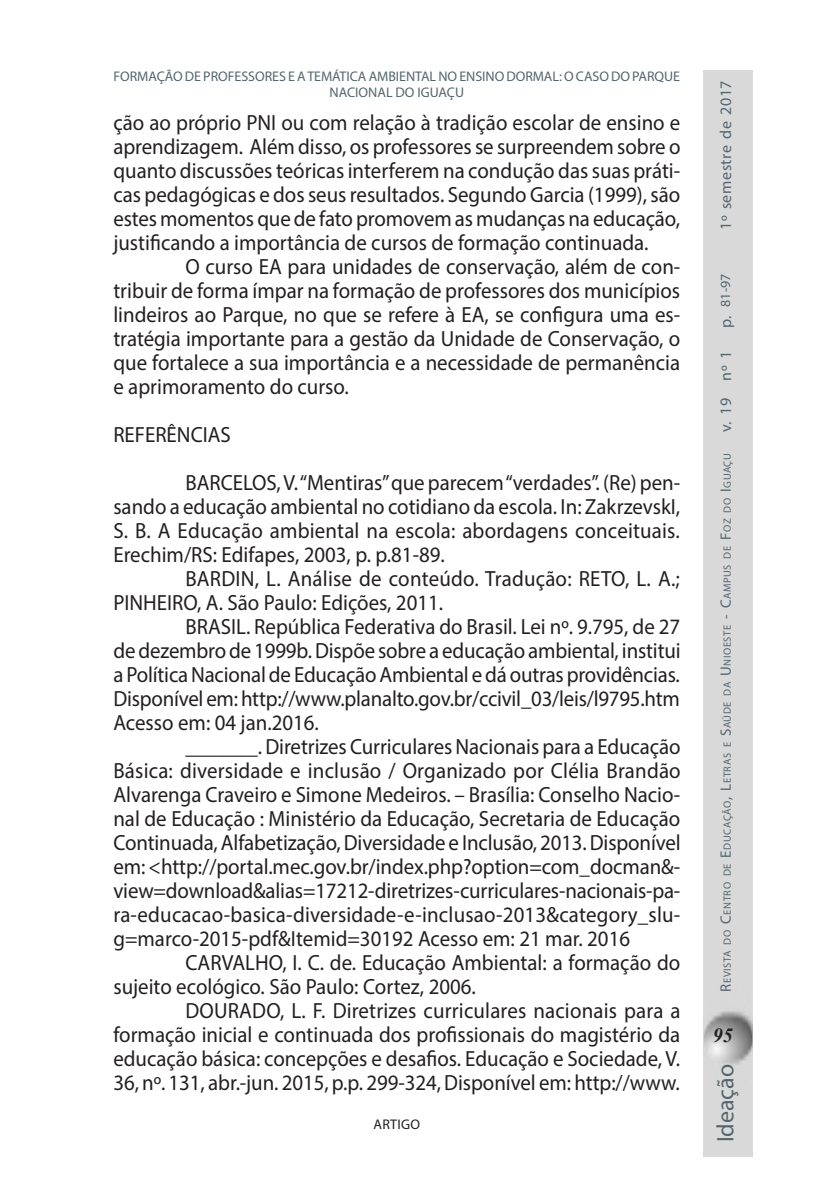
<style>
.page{position:relative;width:822px;height:1191px;background:#fff}
.page>*{position:absolute;margin:0;border:0;box-sizing:border-box;transform-origin:0 0}
.t1{font:24px "Myriad Pro";color:#54656e}
.A_D_TEXTO11{font:22px/24px "Myriad Pro";color:#231f20;text-align:justify;scale:.95 1}
.t2{font:italic 700 20px "Times New Roman";color:#231f20}
.t3{font:16px "Myriad Pro";letter-spacing:.035em;color:#54656e}
.A_B_AUTORES_interno{font:14px/16px "Myriad Pro";letter-spacing:-.005em;color:#54656e;text-align:center}
.t4{font:14px "Myriad Pro";letter-spacing:.02em;color:#231f20}
.t5{font:10.4px "Myriad Pro";letter-spacing:.055em;color:#54656e}
.s1{font-size:15px}
</style>
<div class="page">
<div style="left:703px;top:71px;width:49px;height:1086px;background:#d9d9d9"></div>
<p class="A_B_AUTORES_interno" style="left:113px;top:68px;width:568px">FORMAÇÃO DE PROFESSORES E A TEMÁTICA AMBIENTAL NO ENSINO DORMAL: O CASO DO PARQUE<br>NACIONAL DO IGUAÇU</p>
<p class="A_D_TEXTO11" style="left:113px;top:110px;width:598px">ção ao próprio PNI ou com relação à tradição escolar de ensino e aprendizagem. Além disso, os professores se surpreendem sobre o quanto discussões teóricas interferem na condução das suas práti&shy;cas pedagógicas e dos seus resultados. Segundo Garcia (1999), são estes momentos que de fato promovem as mudanças na educação, justificando a importância de cursos de formação continuada.</p>
<p class="A_D_TEXTO11" style="left:113px;top:254px;width:598px;text-indent:72px">O curso EA para unidades de conservação, além de con&shy;tribuir de forma ímpar na formação de professores dos municípios lindeiros ao Parque, no que se refere à EA, se configura uma es&shy;tratégia importante para a gestão da Unidade de Conservação, o que fortalece a sua importância e a necessidade de permanência e aprimoramento do curso.</p>
<p class="A_D_TEXTO11" style="left:113px;top:422px;width:125px">REFERÊNCIAS</p>
<p class="A_D_TEXTO11" style="left:113px;top:470px;width:598px;text-indent:72px">BARCELOS, V. “Mentiras” que parecem “verdades”. (Re) pen&shy;sando a educação ambiental no cotidiano da escola. In: ZakrzevskI, S. B. A Educação ambiental na escola: abordagens conceituais.<br>Erechim/RS: Edifapes, 2003, p. p.81-89.</p>
<p class="A_D_TEXTO11" style="left:113px;top:566px;width:598px;text-indent:72px">BARDIN, L. Análise de conteúdo. Tradução: RETO, L. A.;<br>PINHEIRO, A. São Paulo: Edições, 2011.</p>
<p class="A_D_TEXTO11" style="left:113px;top:614px;width:599px;text-indent:72px">BRASIL. República Federativa do Brasil. Lei nº. 9.795, de 27 de dezembro de 1999b. Dispõe sobre a educação ambiental, institui a Política Nacional de Educação Ambiental e dá outras providências.<br>Disponível em: http://www.planalto.gov.br/ccivil_03/leis/l9795.htm Acesso em: 04 jan.2016.</p>
<p class="A_D_TEXTO11" style="left:113px;top:734px;width:599px;text-indent:72px">_______. Diretrizes Curriculares Nacionais para a Educação Básica: diversidade e inclusão / Organizado por Clélia Brandão Alvarenga Craveiro e Simone Medeiros. – Brasília: Conselho Nacio&shy;nal de Educação : Ministério da Educação, Secretaria de Educação Continuada, Alfabetização, Diversidade e Inclusão, 2013. Disponível em: &lt;http://portal.mec.gov.br/index.php?option=com_docman&amp;- view=download&amp;alias=17212-diretrizes-curriculares-nacionais-pa&shy;ra-educacao-basica-diversidade-e-inclusao-2013&amp;category_slu&shy;g=marco-2015-pdf&amp;Itemid=30192 Acesso em: 21 mar. 2016</p>
<p class="A_D_TEXTO11" style="left:113px;top:950px;width:598px;text-indent:72px">CARVALHO, I. C. de. Educação Ambiental: a formação do sujeito ecológico. São Paulo: Cortez, 2006.</p>
<p class="A_D_TEXTO11" style="left:113px;top:998px;width:598px;text-indent:72px">DOURADO, L. F. Diretrizes curriculares nacionais para a formação inicial e continuada dos profissionais do magistério da educação básica: concepções e desafios. Educação e Sociedade, V.<br>36, nº. 131, abr.-jun. 2015, p.p. 299-324, Disponível em: http://www.</p>
<p class="t4" style="left:373px;top:1115px;width:48px">ARTIGO</p>
<p class="t3" style="left:716px;top:230px;width:151px;rotate:-90deg">1º semestre de 2017</p>
<p class="A_B_AUTORES_interno" style="left:717px;top:307px;width:35px;rotate:-90deg">81-97</p>
<p class="t3" style="left:716px;top:328px;width:14px;rotate:-90deg">p.</p>
<p class="t3" style="left:716px;top:432px;width:83px;rotate:-90deg">v. 19 nº 1</p>
<p class="t5" style="left:721px;top:991px;width:540px;rotate:-90deg"><span class="s1">R</span>evista do <span class="s1">C</span>entro de <span class="s1">E</span>ducação<span class="s1">, L</span>etras e <span class="s1">S</span>aúde da <span class="s1">U</span> nioeste <span class="s1">- C</span>ampus de <span class="s1">F</span>oz do <span class="s1">I</span> guaçu</p>
<p class="t2" style="left:713px;top:1021px;width:21px">95</p>
<p class="t1" style="left:711px;top:1142px;width:80px;rotate:-90deg">Ideação</p>
</div>
